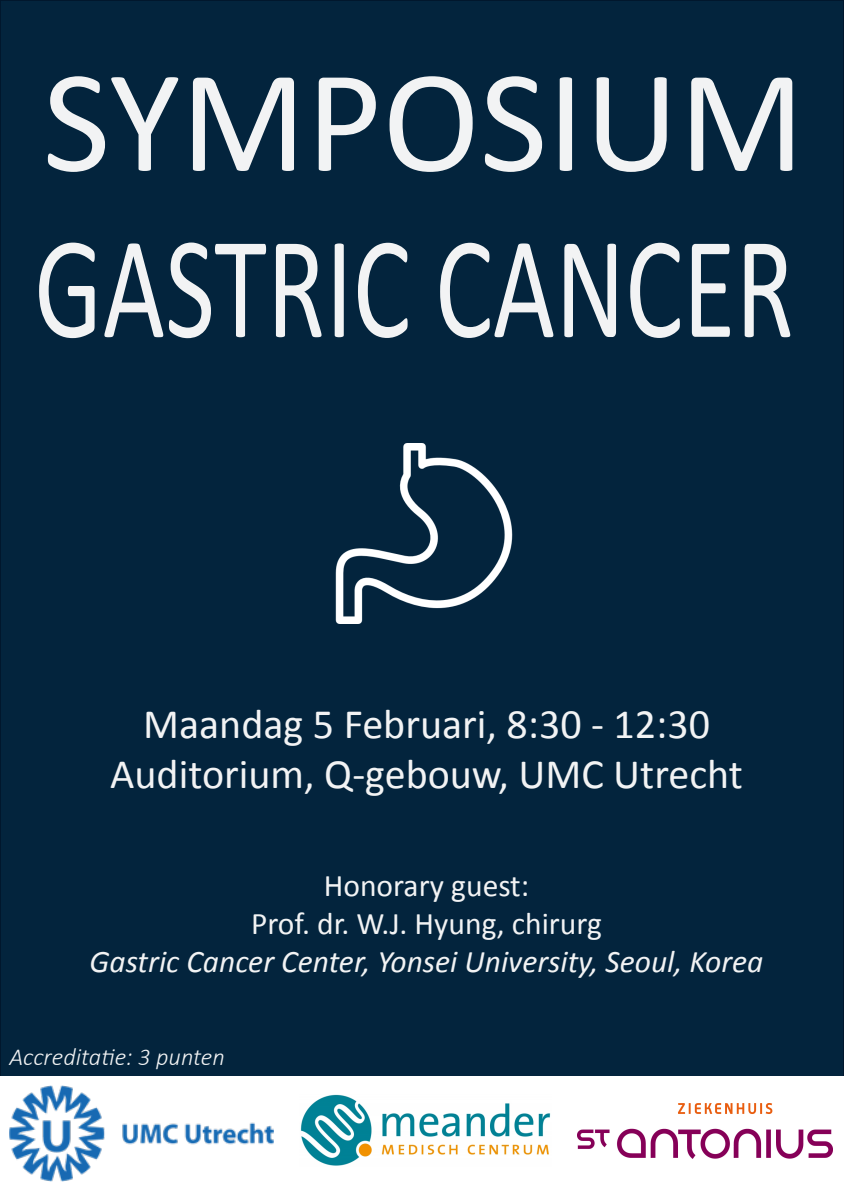
<style>
.page{position:relative;width:844px;height:1191px;background:#fff}
.page>*{position:absolute;margin:0;border:0;box-sizing:border-box;transform-origin:0 0}
.t1{font:147px/166.2px "Calibri";color:#f2f3f4}
.t2{font:42px/50.4px "Calibri";color:#f2f3f4;text-align:center}
.t3{font:italic 31.5px "Calibri";color:#f2f3f4}
.t4{font:31.5px/37.8px "Calibri";color:#f2f3f4;text-align:center}
.t5{font:italic 300 24.5px "Calibri";color:#f2f3f4}
</style>
<div class="page">
<div style="left:0;top:0;width:843px;height:1191px;background:#03243d"></div>
<img style="left:335px;top:444px;width:178px;height:179px">
<div style="left:0;top:1076px;width:843px;height:115px;background:#fff"></div>
<img style="left:10px;top:1085px;width:263px;height:96px">
<img style="left:300px;top:1094px;width:251px;height:72px">
<img style="left:578px;top:1103px;width:254px;height:55px">
<h1 class="t1" style="left:34px;top:39px;width:771px">SYMPOSIUM<br>GASTRIC CANCER</h1>
<p class="t2" style="left:110px;top:699px;width:634px">Maandag 5 Februari, 8:30 - 12:30<br>Auditorium, Q-gebouw, UMC Utrecht</p>
<p class="t4" style="left:251px;top:866px;width:352px">Honorary guest:<br>Prof. dr. W.J. Hyung, chirurg</p>
<p class="t3" style="left:90px;top:939px;width:675px">Gastric Cancer Center, Yonsei University, Seoul, Korea</p>
<p class="t5" style="left:9px;top:1041px;width:217px">Accreditatie: 3 punten</p>
</div>
